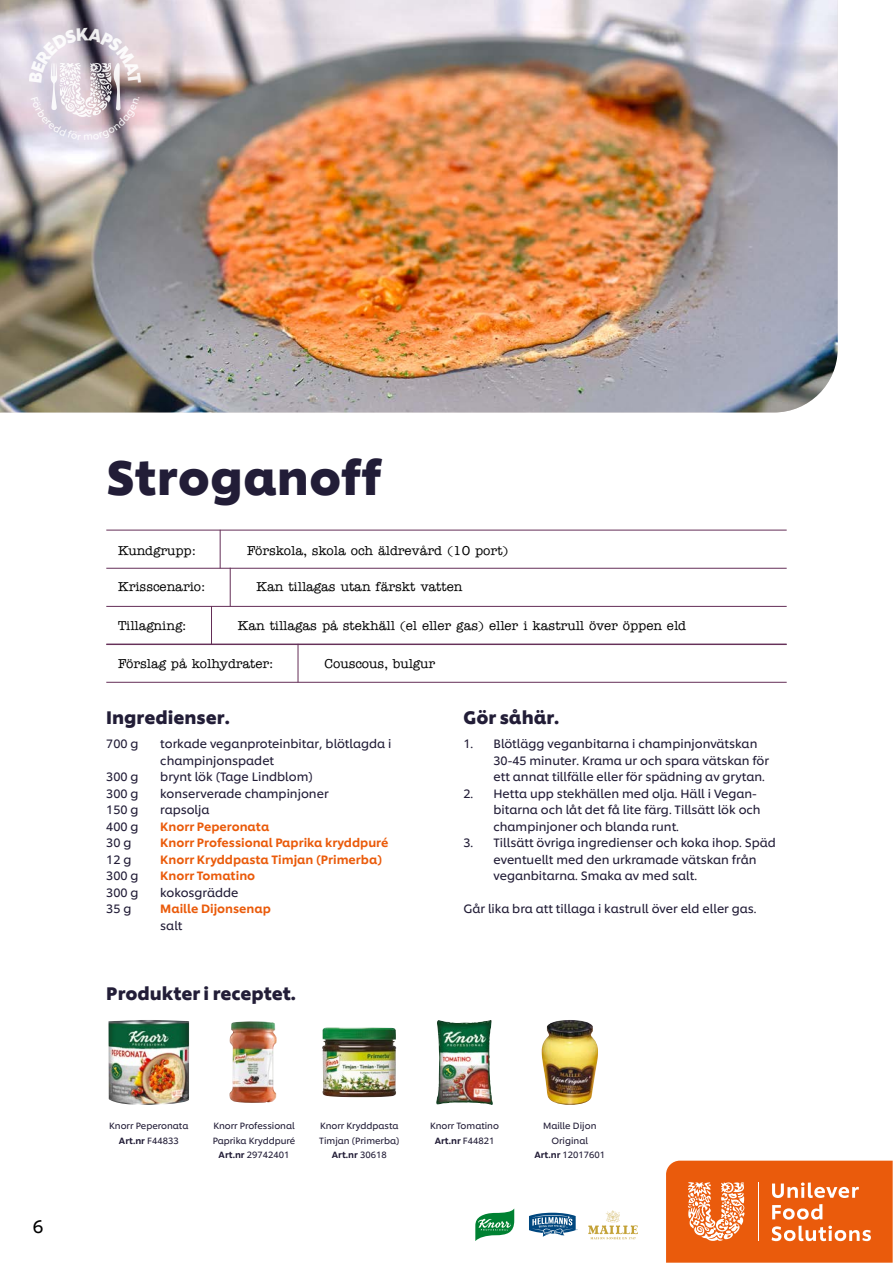
<style>
.page{position:relative;width:893px;height:1263px;background:#fff}
.page>*{position:absolute;margin:0;border:0;box-sizing:border-box;transform-origin:0 0}
.t1{font:700 48px "Unilever Shilling";color:#221d37}
.t2{font:700 18px "Unilever Shilling";color:#221d37}
.t3{font:18px "Unilever Shilling";color:#000}
.t4{font:500 13.05px "American Typewriter ITC Pro";color:#000}
.t5{font:12px/16.5px "Unilever Shilling";color:#221d37}
.t6{font:500 12px "Unilever Shilling";color:#ea5b0b}
.t7{font:9px/14.4px "Unilever Shilling";color:#221d37;text-align:center}
.s1{font-weight:500}
</style>
<div class="page">
<img style="left:0;top:0;width:838px;height:412px">
<img style="left:108px;top:1020px;width:81px;height:85px">
<img style="left:322px;top:1027px;width:74px;height:70px">
<img style="left:436px;top:1020px;width:57px;height:85px">
<img style="left:542px;top:1020px;width:56px;height:85px">
<img style="left:229px;top:1021px;width:48px;height:82px">
<svg style="left:666px;top:1161px;width:227px;height:102px;background:#ec702b"></svg>
<svg style="left:529px;top:1212px;width:49px;height:25px"></svg>
<svg style="left:475px;top:1209px;width:39px;height:32px"></svg>
<svg style="left:588px;top:1210px;width:50px;height:29px"></svg>
<hr style="left:106px;top:530px;width:681px;height:1px;background:#642e57">
<hr style="left:106px;top:568px;width:681px;height:1px;background:#642e57">
<hr style="left:106px;top:606px;width:681px;height:1px;background:#642e57">
<hr style="left:106px;top:644px;width:681px;height:1px;background:#642e57">
<hr style="left:220px;top:530px;width:1px;height:38px;background:#642e57">
<hr style="left:211px;top:606px;width:1px;height:38px;background:#642e57">
<hr style="left:298px;top:644px;width:1px;height:38px;background:#642e57">
<hr style="left:230px;top:568px;width:1px;height:38px;background:#642e57">
<hr style="left:106px;top:682px;width:681px;height:1px;background:#642e57">
<svg style="left:29px;top:28px;width:112px;height:112px;background:#c9bec8"></svg>
<h2 class="t3" style="left:33px;top:1213px;width:12px">6</h2>
<h1 class="t1" style="left:106px;top:440px;width:277px">Stroganoff</h1>
<p class="t4" style="left:118px;top:542px;width:79px">Kundgrupp:</p>
<p class="t4" style="left:247px;top:542px;width:263px">Förskola, skola och äldrevård (10 port)</p>
<p class="t4" style="left:118px;top:578px;width:89px">Krisscenario:</p>
<p class="t4" style="left:257px;top:578px;width:207px">Kan tillagas utan färskt vatten</p>
<p class="t4" style="left:118px;top:617px;width:70px">Tillagning:</p>
<p class="t4" style="left:238px;top:617px;width:450px">Kan tillagas på stekhäll (el eller gas) eller i kastrull över öppen eld</p>
<p class="t4" style="left:118px;top:655px;width:157px">Förslag på kolhydrater:</p>
<p class="t4" style="left:324px;top:655px;width:112px">Couscous, bulgur</p>
<h2 class="t2" style="left:106px;top:703px;width:125px">Ingredienser.</h2>
<p class="t5" style="left:106px;top:734px;width:34px">700 g</p>
<p class="t5" style="left:160px;top:734px;width:233px">torkade veganproteinbitar, blötlagda i champinjonspadet</p>
<p class="t5" style="left:106px;top:767px;width:34px">300 g</p>
<p class="t5" style="left:160px;top:767px;width:154px">brynt lök (Tage Lindblom)</p>
<p class="t5" style="left:106px;top:784px;width:34px">300 g</p>
<p class="t5" style="left:160px;top:784px;width:170px">konserverade champinjoner</p>
<p class="t5" style="left:106px;top:800px;width:34px">150 g</p>
<p class="t5" style="left:160px;top:800px;width:51px">rapsolja</p>
<p class="t5" style="left:106px;top:817px;width:34px">400 g</p>
<p class="t6" style="left:160px;top:817px;width:110px">Knorr Peperonata</p>
<p class="t5" style="left:106px;top:833px;width:27px">30 g</p>
<p class="t6" style="left:160px;top:833px;width:230px">Knorr Professional Paprika kryddpuré</p>
<p class="t5" style="left:106px;top:850px;width:27px">12 g</p>
<p class="t6" style="left:160px;top:850px;width:223px">Knorr Kryddpasta Timjan (Primerba)</p>
<p class="t5" style="left:106px;top:866px;width:34px">300 g</p>
<p class="t6" style="left:160px;top:866px;width:96px">Knorr Tomatino</p>
<p class="t5" style="left:106px;top:883px;width:34px">300 g</p>
<p class="t5" style="left:160px;top:883px;width:80px">kokosgrädde</p>
<p class="t5" style="left:106px;top:899px;width:27px">35 g</p>
<p class="t6" style="left:160px;top:899px;width:112px">Maille Dijonsenap</p>
<p class="t5" style="left:160px;top:916px;width:24px">salt</p>
<h2 class="t2" style="left:106px;top:980px;width:191px">Produkter i receptet.</h2>
<h2 class="t2" style="left:463px;top:703px;width:97px">Gör såhär.</h2>
<p class="t5" style="left:493px;top:734px;width:277px;text-indent:-30px">1. Blötlägg veganbitarna i champinjonvätskan<br>30-45 minuter. Krama ur och spara vätskan för ett annat tillfälle eller för spädning av grytan.</p>
<p class="t5" style="left:493px;top:784px;width:269px;text-indent:-30px">2. Hetta upp stekhällen med olja. Häll i Vegan&shy;bitarna och låt det få lite färg. Tillsätt lök och champinjoner och blanda runt.</p>
<p class="t5" style="left:493px;top:833px;width:284px;text-indent:-30px">3. Tillsätt övriga ingredienser och koka ihop. Späd eventuellt med den urkramade vätskan från veganbitarna. Smaka av med salt.</p>
<p class="t5" style="left:463px;top:899px;width:295px">Går lika bra att tillaga i kastrull över eld eller gas.</p>
<p class="t7" style="left:109px;top:1118px;width:81px">Knorr Peperonata<br><span class="s1">Art.nr</span> F44833</p>
<p class="t7" style="left:319px;top:1118px;width:82px">Knorr Kryddpasta<br>Timjan (Primerba)<br><span class="s1">Art.nr</span> 30618</p>
<p class="t7" style="left:430px;top:1118px;width:70px">Knorr Tomatino<br><span class="s1">Art.nr</span> F44821</p>
<p class="t7" style="left:534px;top:1118px;width:72px">Maille Dijon<br>Original<br><span class="s1">Art.nr</span> 12017601</p>
<p class="t7" style="left:213px;top:1118px;width:84px">Knorr Professional<br>Paprika Kryddpuré<br><span class="s1">Art.nr</span> 29742401</p>
</div>
